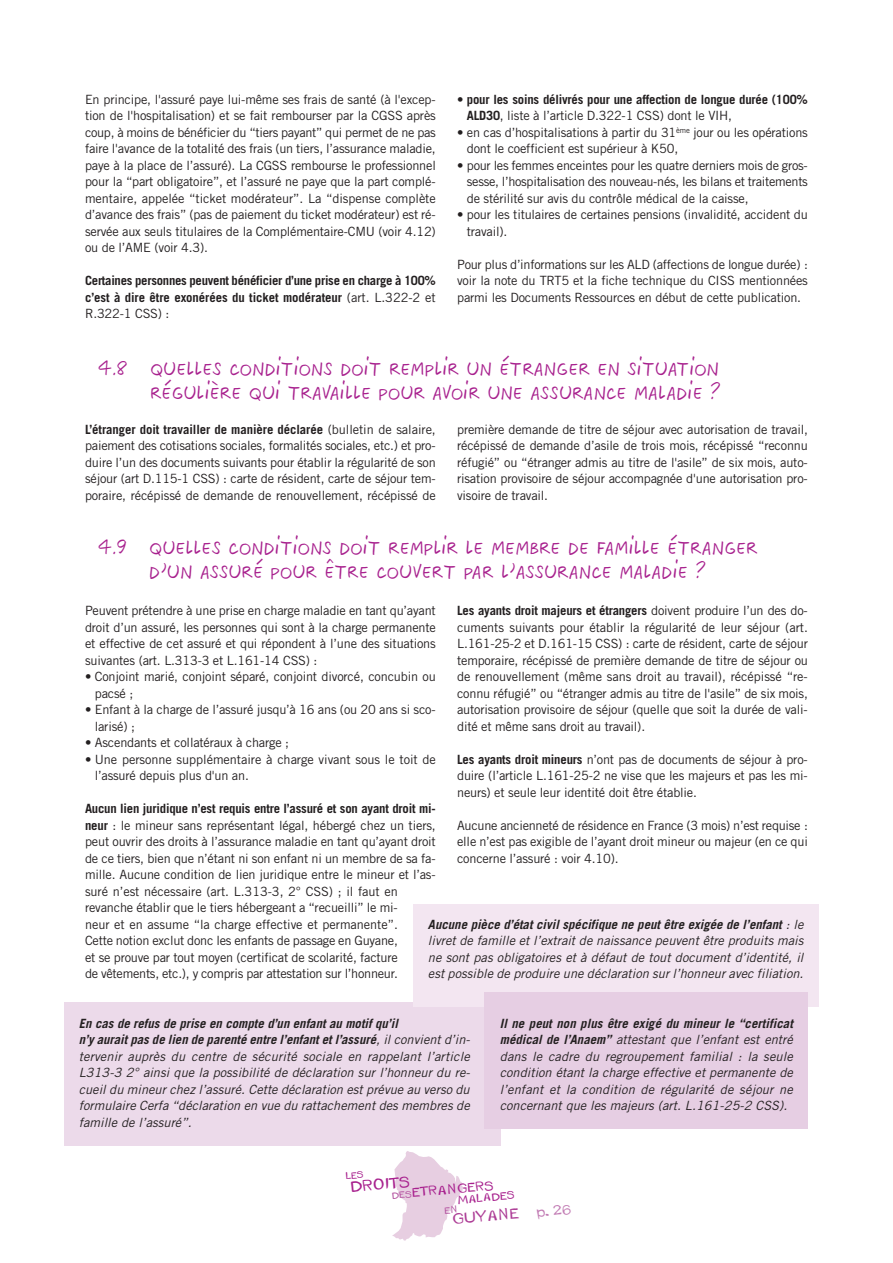
<style>
.page{position:relative;width:893px;height:1263px;background:#fff}
.page>*{position:absolute;margin:0;border:0;box-sizing:border-box;transform-origin:0 0}
.t1{font:22.5px/24px "Twingo France";color:#a8218e;text-align:right}
.t2{font:700 14.85px "Edihunix";color:#a8218e}
.t3{font:700 14.25px "Edihunix";color:#ad3d96}
.t4{font:700 13.5px "Edihunix";color:#c27cb4}
.t5{font:12.75px/16.5px "Trade Gothic";letter-spacing:-.015em;color:#231f20;text-align:justify}
.t6{font:italic 12.75px/16.5px "Trade Gothic";letter-spacing:.005em;color:#231f20;text-align:justify}
.t7{font:700 12.75px/16.5px "Trade Gothic";letter-spacing:-.015em;color:#231f20;text-align:justify}
.t8{font:700 12.45px "Edihunix";color:#a8218e}
.t9{font:700 10.5px "Edihunix";color:#a8218e}
.s1{font-weight:400}
.s2{font-weight:700}
.s3{font-size:9px;color:#b454a1}
</style>
<div class="page">
<div style="left:64px;top:1003px;width:437px;height:143px;background:#ecdaea"></div>
<div style="left:413px;top:904px;width:405px;height:103px;background:#f3e6f1"></div>
<div style="left:485px;top:992px;width:323px;height:137px;background:#e6cee3"></div>
<svg style="left:392px;top:1151px;width:71px;height:89px"></svg>
<p class="t5" style="left:85px;top:92px;width:352px">En principe, l'assuré paye lui-même ses frais de santé (à l'excep&shy;tion de l'hospitalisation) et se fait rembourser par la CGSS après coup, à moins de bénéficier du “tiers payant” qui permet de ne pas faire l'avance de la totalité des frais (un tiers, l’assurance maladie, paye à la place de l’assuré). La CGSS rembourse le professionnel pour la “part obligatoire”, et l’assuré ne paye que la part complé&shy;mentaire, appelée “ticket modérateur”. La “dispense complète d’avance des frais” (pas de paiement du ticket modérateur) est ré&shy;servée aux seuls titulaires de la Complémentaire-CMU (voir 4.12) ou de l’AME (voir 4.3).</p>
<p class="t7" style="left:85px;top:273px;width:352px">Certaines personnes peuvent bénéficier d’une prise en charge à 100% c’est à dire être exonérées du ticket modérateur <span class="s1">(art. L.322-2 et R.322-1 CSS) :</span></p>
<p class="t7" style="left:467px;top:92px;width:343px;text-indent:-10px"><span class="s1">•</span> pour les soins délivrés pour une affection de longue durée (100%<br>ALD30<span class="s1">, liste à l’article D.322-1 CSS) dont le VIH,</span></p>
<p class="t5" style="left:467px;top:125px;width:343px;text-indent:-10px">• en cas d’hospitalisations à partir du 31<sup>ème</sup> jour ou les opérations dont le coefficient est supérieur à K50,</p>
<p class="t5" style="left:467px;top:158px;width:343px;text-indent:-10px">• pour les femmes enceintes pour les quatre derniers mois de gros&shy;sesse, l’hospitalisation des nouveau-nés, les bilans et traitements de stérilité sur avis du contrôle médical de la caisse,</p>
<p class="t5" style="left:467px;top:207px;width:343px;text-indent:-10px">• pour les titulaires de certaines pensions (invalidité, accident du travail).</p>
<p class="t5" style="left:457px;top:257px;width:352px">Pour plus d’informations sur les ALD (affections de longue durée) : voir la note du TRT5 et la fiche technique du CISS mentionnées parmi les Documents Ressources en début de cette publication.</p>
<h1 class="t1" style="left:98px;top:355px;width:625px">4.8 Quelles conditions doit remplir un étranger en situation régulière qui travaille pour avoir une assurance maladie ?</h1>
<p class="t5" style="left:85px;top:422px;width:352px"><span class="s2">L’étranger doit travailler de manière déclarée</span> (bulletin de salaire, paiement des cotisations sociales, formalités sociales, etc.) et pro&shy;duire l’un des documents suivants pour établir la régularité de son séjour (art D.115-1 CSS) : carte de résident, carte de séjour tem&shy;poraire, récépissé de demande de renouvellement, récépissé de</p>
<p class="t5" style="left:457px;top:422px;width:352px">première demande de titre de séjour avec autorisation de travail, récépissé de demande d’asile de trois mois, récépissé “reconnu réfugié” ou “étranger admis au titre de l'asile” de six mois, auto&shy;risation provisoire de séjour accompagnée d'une autorisation pro&shy;visoire de travail.</p>
<h1 class="t1" style="left:98px;top:534px;width:661px;text-align:center">4.9 Quelles conditions doit remplir le membre de famille étranger d’un assuré pour être couvert par l’assurance maladie ?</h1>
<p class="t5" style="left:457px;top:603px;width:352px"><span class="s2">Les ayants droit majeurs et étrangers</span> doivent produire l’un des do&shy;cuments suivants pour établir la régularité de leur séjour (art.<br>L.161-25-2 et D.161-15 CSS) : carte de résident, carte de séjour temporaire, récépissé de première demande de titre de séjour ou de renouvellement (même sans droit au travail), récépissé “re&shy;connu réfugié” ou “étranger admis au titre de l'asile” de six mois, autorisation provisoire de séjour (quelle que soit la durée de vali&shy;dité et même sans droit au travail).</p>
<p class="t5" style="left:457px;top:752px;width:352px"><span class="s2">Les ayants droit mineurs</span> n’ont pas de documents de séjour à pro&shy;duire (l’article L.161-25-2 ne vise que les majeurs et pas les mi&shy;neurs) et seule leur identité doit être établie.</p>
<p class="t5" style="left:457px;top:818px;width:352px">Aucune ancienneté de résidence en France (3 mois) n’est requise : elle n’est pas exigible de l’ayant droit mineur ou majeur (en ce qui concerne l’assuré : voir 4.10).</p>
<p class="t5" style="left:85px;top:603px;width:352px">Peuvent prétendre à une prise en charge maladie en tant qu’ayant droit d’un assuré, les personnes qui sont à la charge permanente et effective de cet assuré et qui répondent à l’une des situations suivantes (art. L.313-3 et L.161-14 CSS) :</p>
<p class="t5" style="left:95px;top:669px;width:343px;text-indent:-10px">• Conjoint marié, conjoint séparé, conjoint divorcé, concubin ou pacsé ;</p>
<p class="t5" style="left:95px;top:702px;width:342px;text-indent:-10px">• Enfant à la charge de l’assuré jusqu’à 16 ans (ou 20 ans si sco&shy;larisé) ;</p>
<p class="t5" style="left:85px;top:735px;width:206px">• Ascendants et collatéraux à charge ;</p>
<p class="t5" style="left:95px;top:752px;width:343px;text-indent:-10px">• Une personne supplémentaire à charge vivant sous le toit de l’assuré depuis plus d'un an.</p>
<p class="t5" style="left:85px;top:801px;width:352px;text-align:left"><span class="s2">Aucun lien juridique n’est requis entre l’assuré et son ayant droit mi&shy;neur</span> : le mineur sans représentant légal, hébergé chez un tiers, peut ouvrir des droits à l’assurance maladie en tant qu’ayant droit de ce tiers, bien que n’étant ni son enfant ni un membre de sa fa&shy;mille. Aucune condition de lien juridique entre le mineur et l’as&shy;suré n’est nécessaire (art. L.313-3, 2° CSS) ; il faut en revanche établir que le tiers hébergeant a “recueilli” le mi-<br>neur et en assume “la charge effective et permanente”.<br>Cette notion exclut donc les enfants de passage en Guyane,<br>et se prouve par tout moyen (certificat de scolarité, facture<br>de vêtements, etc.), y compris par attestation sur l’honneur.</p>
<p class="t6" style="left:428px;top:917px;width:377px"><span class="s2">Aucune pièce d’état civil spécifique ne peut être exigée de l’enfant</span> : le livret de famille et l’extrait de naissance peuvent être produits mais ne sont pas obligatoires et à défaut de tout document d’identité, il est possible de produire une déclaration sur l’honneur avec filiation.</p>
<p class="t6" style="left:500px;top:1016px;width:295px"><span class="s2">Il ne peut non plus être exigé du mineur le “certificat médical de l’Anaem”</span> attestant que l’enfant est entré dans le cadre du regroupement familial : la seule condition étant la charge effective et permanente de l’enfant et la condition de régularité de séjour ne concernant que les majeurs (art. L.161-25-2 CSS).</p>
<p class="t6" style="left:79px;top:1016px;width:393px;text-align:left"><span class="s2">En cas de refus de prise en compte d’un enfant au motif qu’il<br>n’y aurait pas de lien de parenté entre l’enfant et l’assuré</span>, il convient d’in&shy;tervenir auprès du centre de sécurité sociale en rappelant l’article L313-3 2° ainsi que la possibilité de déclaration sur l’honneur du re&shy;cueil du mineur chez l’assuré. Cette déclaration est prévue au verso du formulaire Cerfa “déclaration en vue du rattachement des membres de famille de l’assuré”.</p>
<p class="t2" style="left:349px;top:1178px;width:61px;rotate:-5deg">DROITS</p>
<p class="t8" style="left:391px;top:1187px;width:103px;rotate:-5deg"><span class="s3">DES</span>ETRANGERS</p>
<p class="t9" style="left:457px;top:1194px;width:58px;rotate:-5deg">MALADES</p>
<p class="t3" style="left:452px;top:1211px;width:68px;rotate:-5deg">GUYANE</p>
<p class="t4" style="left:536px;top:1204px;width:37px;rotate:-5deg">p. 26</p>
</div>
